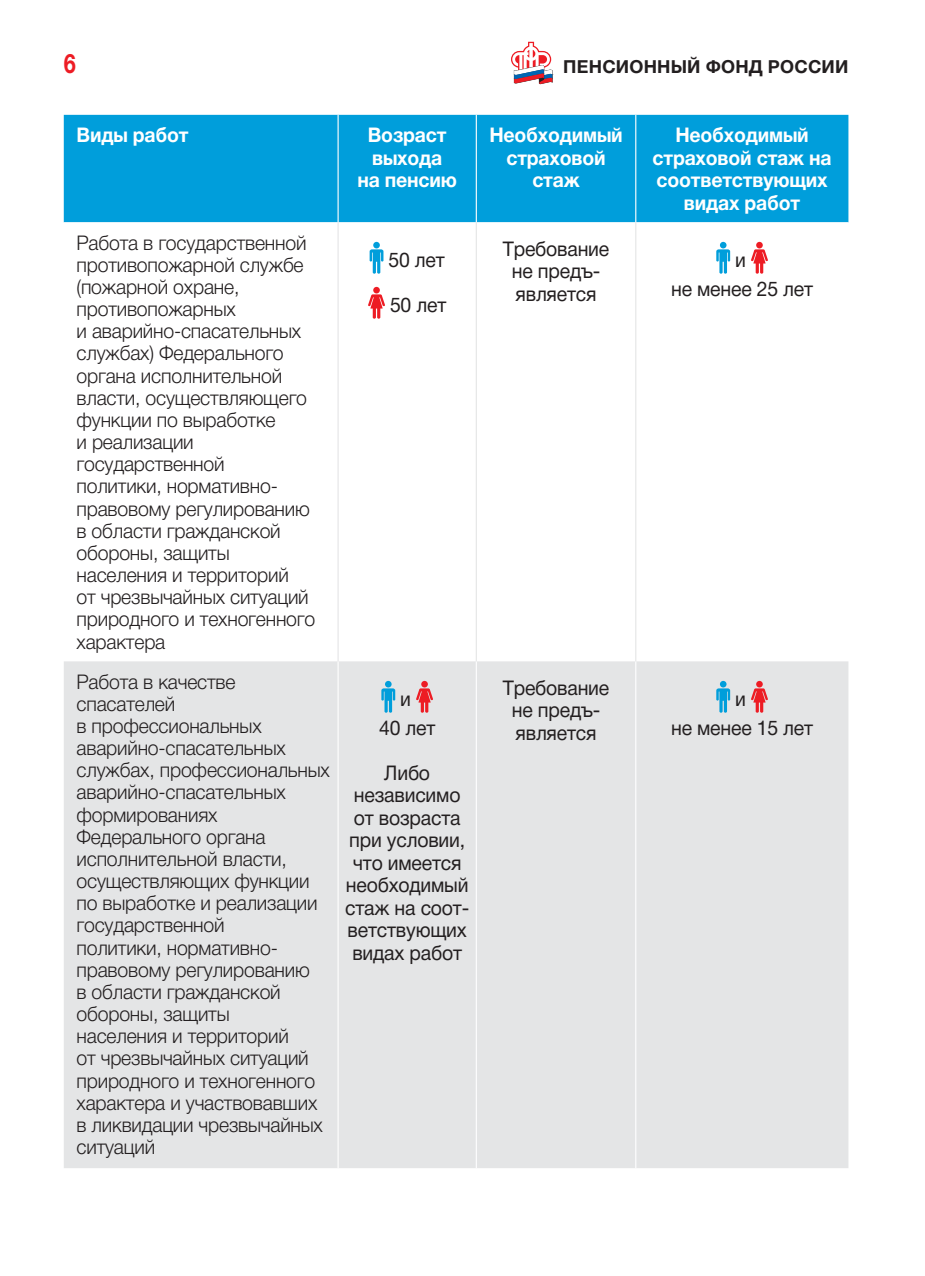
<style>
.page{position:relative;width:925px;height:1276px;background:#fff}
.page>*{position:absolute;margin:0;border:0;box-sizing:border-box;transform-origin:0 0}
.t1{font:700 27px "Helvetica Neue Cyr";color:#ed1c24;scale:.8 1}
.t2{font:300 20.25px/22.1px "Helvetica Neue Cyr";letter-spacing:-.01em;color:#231f20;scale:.96 1}
.t3{font:20.25px/22.5px "Helvetica Neue Cyr";letter-spacing:-.01em;color:#231f20;text-align:center;scale:.96 1}
.t4{font:700 20.25px/22.5px "Helvetica Neue Cyr";letter-spacing:-.01em;color:#fff;text-align:center;scale:.96 1}
.t5{font:700 18px "Helvetica Neue Cyr";letter-spacing:.01em;color:#231f20}
</style>
<div class="page">
<div style="left:64px;top:115px;width:784px;height:107px;background:#009edb"></div>
<div style="left:64px;top:661px;width:784px;height:507px;background:#e4e5e6"></div>
<hr style="left:337px;top:115px;width:2px;height:107px;background:#fff">
<hr style="left:476px;top:115px;width:1px;height:107px;background:#fff">
<hr style="left:635px;top:115px;width:1px;height:107px;background:#fff">
<hr style="left:337px;top:661px;width:2px;height:507px;background:#fff">
<hr style="left:476px;top:661px;width:1px;height:507px;background:#fff">
<hr style="left:635px;top:661px;width:1px;height:507px;background:#fff">
<hr style="left:337px;top:222px;width:2px;height:439px;background:#e4e5e6">
<hr style="left:476px;top:222px;width:1px;height:439px;background:#e4e5e6">
<hr style="left:635px;top:222px;width:1px;height:439px;background:#e4e5e6">
<div style="left:373px;top:242px;width:7px;height:6px;background:#009edb;border-radius:50%"></div>
<svg style="left:370px;top:249px;width:13px;height:25px"></svg>
<div style="left:373px;top:287px;width:7px;height:6px;background:#ed1c24;border-radius:50%"></div>
<svg style="left:368px;top:294px;width:17px;height:25px"></svg>
<svg style="left:716px;top:242px;width:14px;height:32px"></svg>
<div style="left:756px;top:242px;width:7px;height:6px;background:#ed1c24;border-radius:50%"></div>
<svg style="left:751px;top:249px;width:17px;height:25px"></svg>
<div style="left:385px;top:681px;width:7px;height:6px;background:#009edb;border-radius:50%"></div>
<svg style="left:381px;top:688px;width:14px;height:24px"></svg>
<div style="left:421px;top:681px;width:7px;height:6px;background:#ed1c24;border-radius:50%"></div>
<svg style="left:416px;top:688px;width:17px;height:24px"></svg>
<svg style="left:716px;top:681px;width:14px;height:31px"></svg>
<div style="left:756px;top:681px;width:7px;height:6px;background:#ed1c24;border-radius:50%"></div>
<svg style="left:751px;top:688px;width:17px;height:24px"></svg>
<svg style="left:511px;top:42px;width:41px;height:42px"></svg>
<h1 class="t1" style="left:64px;top:54px;width:17px">6</h1>
<p class="t5" style="left:563px;top:61px;width:287px">ПЕНСИОННЫЙ ФОНД РОССИИ</p>
<p class="t4" style="left:77px;top:126px;width:118px">Виды работ</p>
<p class="t4" style="left:357px;top:126px;width:105px">Возраст выхода<br>на пенсию</p>
<p class="t4" style="left:489px;top:126px;width:140px">Необходимый страховой стаж</p>
<p class="t4" style="left:652px;top:126px;width:188px">Необходимый страховой стаж на соответствующих видах работ</p>
<p class="t2" style="left:77px;top:234px;width:250px">Работа в государственной противопожарной службе (пожарной охране, противопожарных<br>и аварийно-спасательных службах) Федерального органа исполнительной власти, осуществляющего функции по выработке<br>и реализации государственной<br>политики, нормативно&shy;правовому регулированию в области гражданской обороны, защиты населения и территорий<br>от чрезвычайных ситуаций природного и техногенного характера</p>
<p class="t3" style="left:503px;top:240px;width:113px">Требование не предъ&shy;является</p>
<p class="t3" style="left:388px;top:251px;width:60px">50 лет</p>
<p class="t3" style="left:390px;top:296px;width:60px">50 лет</p>
<p class="t3" style="left:671px;top:248px;width:149px;line-height:28.8px">и<br>не менее 25 лет</p>
<p class="t2" style="left:77px;top:673px;width:265px">Работа в качестве спасателей<br>в профессиональных аварийно-спасательных службах, профессиональных аварийно-спасательных формированиях<br>Федерального органа исполнительной власти, осуществляющих функции по выработке и реализации государственной<br>политики, нормативно&shy;правовому регулированию<br>в области гражданской обороны, защиты<br>населения и территорий<br>от чрезвычайных ситуаций природного и техногенного характера и участвовавших в ликвидации чрезвычайных ситуаций</p>
<p class="t3" style="left:379px;top:687px;width:60px;line-height:28.8px">и<br>40 лет</p>
<p class="t3" style="left:345px;top:764px;width:131px">Либо независимо от возраста при условии, что имеется необходимый стаж на соот&shy;ветствующих видах работ</p>
<p class="t3" style="left:503px;top:679px;width:113px">Требование не предъ&shy;является</p>
<p class="t3" style="left:671px;top:687px;width:149px;line-height:28.8px">и<br>не менее 15 лет</p>
</div>
